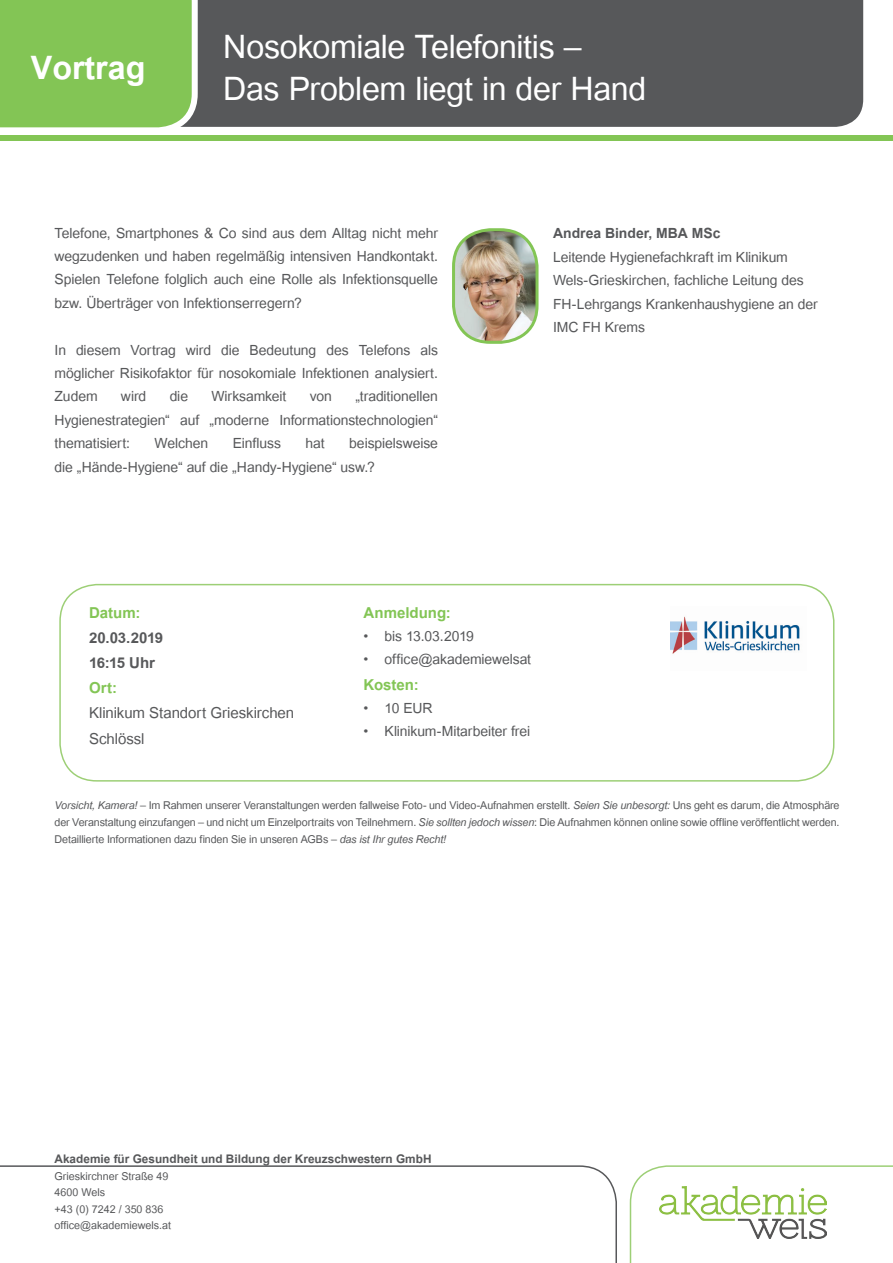
<style>
.page{position:relative;width:893px;height:1263px;background:#fff}
.page>*{position:absolute;margin:0;border:0;box-sizing:border-box;transform-origin:0 0}
.Titel{font:45px/42px "Utsaah";letter-spacing:-.01em;color:#fff}
.Kategorie{font:700 45px "Utsaah";color:#fff}
.fließtext{font:21px "Utsaah";letter-spacing:-.005em;color:#57585a}
.fließtext-2{font:700 21px "Utsaah";color:#83c555}
.fließtext-3{font:700 21px "Utsaah";letter-spacing:-.005em;color:#57585a}
.fließtext-4{font:19.5px/23.4px "Utsaah";letter-spacing:-.005em;color:#57585a;text-align:justify}
.fließtext-5{font:700 19.5px "Utsaah";color:#57585a}
.t1{font:700 16.5px "Utsaah";color:#57585a}
.t2{font:15px/17.2px "Utsaah";color:#57585a;text-align:justify}
.s1{font-style:italic}
</style>
<div class="page">
<div style="left:198px;top:0;width:665px;height:127px;background:#57585a"></div>
<div style="left:0;top:0;width:198px;height:128px;background:#83c555"></div>
<svg style="left:0;top:1165px;width:617px;height:98px"></svg>
<svg style="left:630px;top:1165px;width:263px;height:98px"></svg>
<div style="left:59px;top:584px;width:775px;height:198px;border:2px solid #9dcf76;border-radius:37px"></div>
<img style="left:660px;top:1187px;width:166px;height:51px">
<div style="left:0;top:136px;width:893px;height:5px;background:#83c555"></div>
<img style="left:671px;top:616px;width:129px;height:38px">
<img style="left:454px;top:230px;width:83px;height:112px">
<div style="left:452px;top:228px;width:86px;height:116px;border:3px solid #83c555;border-radius:37px"></div>
<p class="Kategorie" style="left:31px;top:45px;width:116px">Vortrag</p>
<p class="Titel" style="left:223px;top:29px;width:425px">Nosokomiale Telefonitis –<br>Das Problem liegt in der Hand</p>
<p class="fließtext-4" style="left:55px;top:222px;width:385px">Telefone, Smartphones &amp; Co sind aus dem Alltag nicht mehr wegzudenken und haben regelmäßig intensiven Handkontakt.<br>Spielen Telefone folglich auch eine Rolle als Infektionsquelle bzw. Überträger von Infektionserregern?</p>
<p class="fließtext-4" style="left:55px;top:339px;width:385px">In diesem Vortrag wird die Bedeutung des Telefons als möglicher Risikofaktor für nosokomiale Infektionen analysiert.<br>Zudem wird die Wirksamkeit von „traditionellen Hygienestrategien“ auf „moderne Informationstechnologien“ thematisiert:</p>
<p class="fließtext-4" style="left:155px;top:433px;width:55px">Welchen</p>
<p class="fließtext-4" style="left:233px;top:433px;width:50px">Einfluss</p>
<p class="fließtext-4" style="left:306px;top:433px;width:21px">hat</p>
<p class="fließtext-4" style="left:55px;top:433px;width:385px;text-indent:295px">beispielsweise die „Hände-Hygiene“ auf die „Handy-Hygiene“ usw.?</p>
<p class="fließtext-5" style="left:553px;top:224px;width:169px">Andrea Binder, MBA MSc</p>
<p class="fließtext-4" style="left:553px;top:247px;width:266px;text-align:left">Leitende Hygienefachkraft im Klinikum Wels-Grieskirchen, fachliche Leitung des FH-Lehrgangs Krankenhaushygiene an der IMC FH Krems</p>
<p class="fließtext-2" style="left:89px;top:602px;width:53px">Datum:</p>
<p class="fließtext-3" style="left:89px;top:627px;width:76px">20.03.2019</p>
<p class="fließtext-3" style="left:89px;top:652px;width:67px">16:15 Uhr</p>
<p class="fließtext-2" style="left:89px;top:677px;width:29px">Ort:</p>
<p class="fließtext" style="left:89px;top:703px;width:207px">Klinikum Standort Grieskirchen</p>
<p class="fließtext" style="left:89px;top:728px;width:57px">Schlössl</p>
<p class="fließtext-2" style="left:364px;top:602px;width:89px">Anmeldung:</p>
<p class="fließtext-4" style="left:364px;top:626px;width:112px">• bis 13.03.2019</p>
<p class="fließtext-4" style="left:364px;top:649px;width:169px">• office@akademiewelsat</p>
<p class="fließtext-2" style="left:364px;top:674px;width:57px">Kosten:</p>
<p class="fließtext-4" style="left:364px;top:698px;width:70px">• 10 EUR</p>
<p class="fließtext-4" style="left:364px;top:721px;width:168px">• Klinikum-Mitarbeiter frei</p>
<p class="t2" style="left:55px;top:798px;width:786px"><span class="s1">Vorsicht, Kamera!</span> – Im Rahmen unserer Veranstaltungen werden fallweise Foto- und Video-Aufnahmen erstellt. <span class="s1">Seien Sie unbesorgt:</span> Uns geht es darum, die Atmosphäre der Veranstaltung einzufangen – und nicht um Einzelportraits von Teilnehmern. <span class="s1">Sie sollten jedoch wissen</span>: Die Aufnahmen können online sowie offline veröffentlicht werden.<br>Detaillierte Informationen dazu finden Sie in unseren AGBs – <span class="s1">das ist Ihr gutes Recht!</span></p>
<p class="t1" style="left:55px;top:1151px;width:378px">Akademie für Gesundheit und Bildung der Kreuzschwestern GmbH</p>
<p class="t2" style="left:55px;top:1168px;width:115px">Grieskirchner Straße 49</p>
<p class="t2" style="left:55px;top:1185px;width:52px">4600 Wels</p>
<p class="t2" style="left:55px;top:1201px;width:110px">+43 (0) 7242 / 350 836</p>
<p class="t2" style="left:55px;top:1218px;width:118px">office@akademiewels.at</p>
</div>
